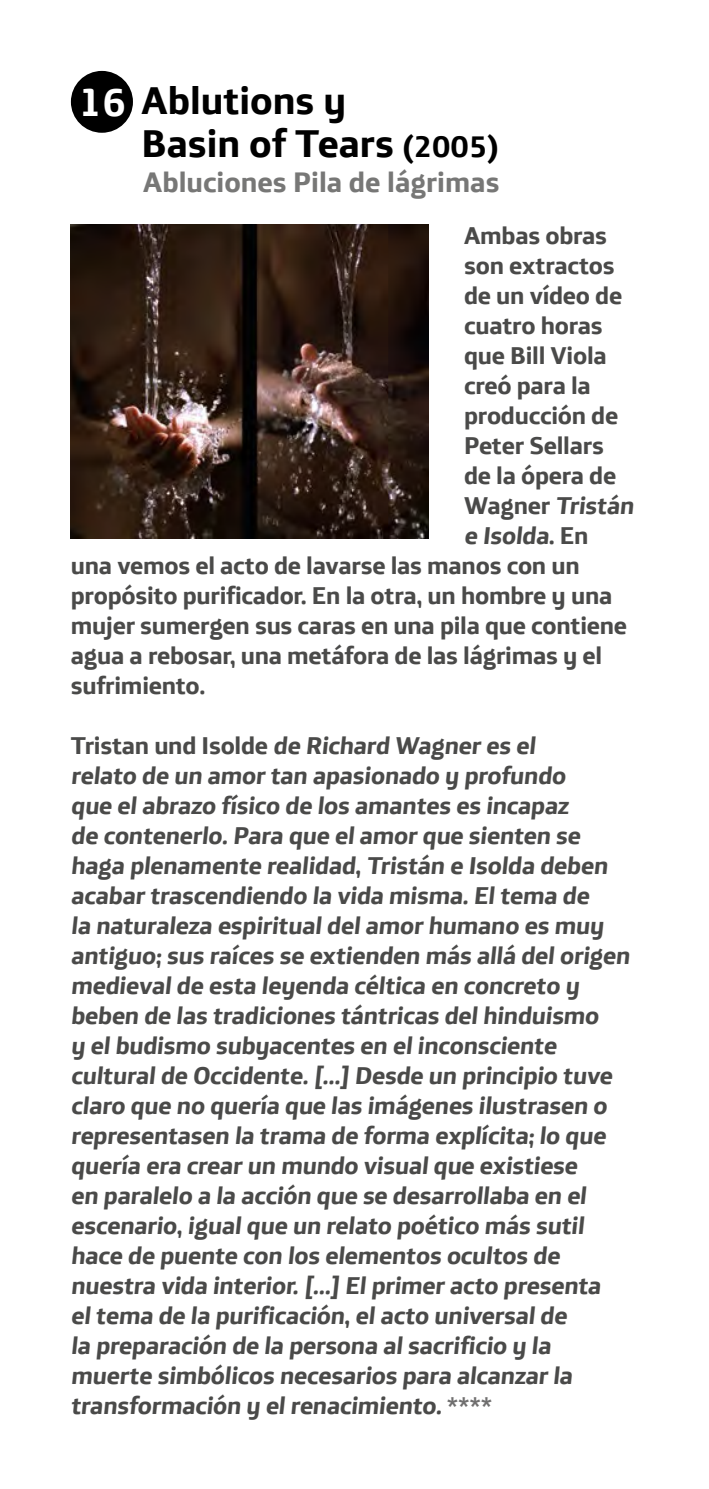
<style>
.page{position:relative;width:709px;height:1489px;background:#fff}
.page>*{position:absolute;margin:0;border:0;box-sizing:border-box;transform-origin:0 0}
.t1{font:700 39.75px/42.5px "Telefonica";color:#000}
.t2{font:700 29px "Telefonica";color:#777776}
.t3{font:700 25px/30px "Telefonica";letter-spacing:-.01em;color:#4a4a49}
.s1{color:#fff}
.s2{font-size:30.5px}
.s3{color:#706f6f}
</style>
<div class="page">
<div style="left:71px;top:71px;width:62px;height:62px;background:#000;border-radius:50%"></div>
<img style="left:71px;top:225px;width:357px;height:314px">
<h1 class="t1" style="left:142px;top:75px;width:358px;text-indent:-63px"><span class="s1">16</span> Ablutions y<br>Basin of Tears <span class="s2">(2005)</span></h1>
<p class="t2" style="left:143px;top:156px;width:358px">Abluciones Pila de lágrimas</p>
<p class="t3" style="left:464px;top:217px;width:144px">Ambas obras</p>
<p class="t3" style="left:464px;top:247px;width:152px">son extractos</p>
<p class="t3" style="left:464px;top:277px;width:160px">de un vídeo de</p>
<p class="t3" style="left:464px;top:307px;width:140px">cuatro horas</p>
<p class="t3" style="left:464px;top:337px;width:144px">que Bill Viola</p>
<p class="t3" style="left:464px;top:367px;width:128px">creó para la</p>
<p class="t3" style="left:464px;top:397px;width:156px">producción de</p>
<p class="t3" style="left:464px;top:427px;width:141px">Peter Sellars</p>
<p class="t3" style="left:464px;top:457px;width:154px">de la ópera de</p>
<p class="t3" style="left:464px;top:487px;width:175px">Wa g n e r Tristán</p>
<p class="t3" style="left:464px;top:517px;width:126px">e Isolda. E n</p>
<p class="t3" style="left:71px;top:547px;width:510px">una vemos el acto de lavarse las manos con un</p>
<p class="t3" style="left:71px;top:577px;width:543px">propósito purificador. En la otra, un hombre y una</p>
<p class="t3" style="left:71px;top:607px;width:557px">mujer sumergen sus caras en una pila que contiene</p>
<p class="t3" style="left:71px;top:637px;width:533px">agua a rebosar, una metáfora de las lágrimas y el</p>
<p class="t3" style="left:71px;top:667px;width:136px">sufrimiento.</p>
<p class="t3" style="left:71px;top:727px;width:564px">Tr i sta n u n d I so l d e de Richard Wagner es el<br>relato de un amor tan apasionado y profundo<br>que elabrazo físico de los amantes es incapaz<br>de contenerlo.Para que elamor que sienten se haga plenamente realidad,Tristán e Isolda deben acabar trascendiendo la vida misma.Eltema de<br>la naturaleza espiritualdelamor humano es muy antiguo;sus raíces se extienden más allá delorigen medievalde esta leyenda céltica en concreto y beben de las tradiciones tántricas delhinduismo<br>y elbudismo subyacentes en elinconsciente culturalde Occidente.[…] Desde un principio tuve claro que no quería que las imágenes ilustrasen o representasen la trama de forma explícita;lo que quería era crear un mundo visualque existiese<br>en paralelo a la acción que se desarrollaba en el escenario,igualque un relato poético más sutil hace de puente con los elementos ocultos de nuestra vida interior.[…] Elprimer acto presenta eltema de la purificación,elacto universalde<br>la preparación de la persona alsacrificio y la muerte simbólicos necesarios para alcanzar la transformación y elrenacimiento. <span class="s3">****</span></p>
</div>
